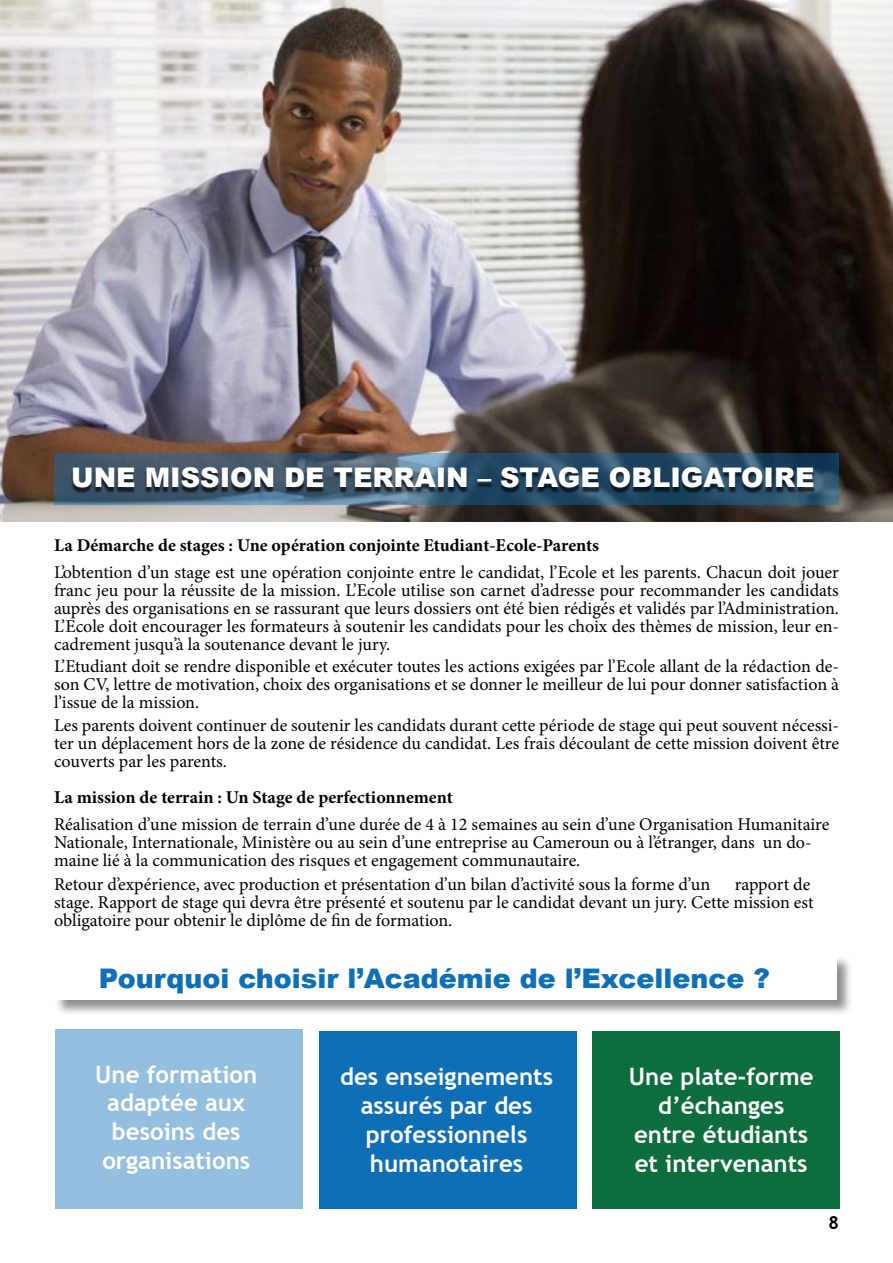
<style>
.page{position:relative;width:893px;height:1263px;background:#fff}
.page>*{position:absolute;margin:0;border:0;box-sizing:border-box;transform-origin:0 0}
.t1{font:900 27px "Arial";color:#0e6eb6}
.t2{font:900 27px "Arial";color:#fff}
.t3{font:700 24px/28.8px "Trebuchet MS";color:#fff;text-align:center}
.t4{font:18px/18px "Minion Pro";color:#000;text-align:justify}
.t5{font:700 18px "Minion Pro";color:#000}
.t6{font:700 18px "Trebuchet MS";color:#000}
</style>
<div class="page">
<svg style="left:57px;top:958px;width:793px;height:55px;background:#bebebe"></svg>
<div style="left:55px;top:955px;width:782px;height:44px;background:#fff"></div>
<img style="left:0;top:0;width:893px;height:522px">
<svg style="left:54px;top:453px;width:785px;height:52px;background:#3a5a73"></svg>
<div style="left:71px;top:470px;width:744px;height:24px;background:#000;opacity:.65"></div>
<div style="left:55px;top:1030px;width:248px;height:179px;background:#95bfde"></div>
<div style="left:319px;top:1032px;width:258px;height:177px;background:#0e6eb6"></div>
<div style="left:592px;top:1032px;width:247px;height:177px;background:#0e6d3c"></div>
<h1 class="t2" style="left:71px;top:458px;width:745px">UNE MISSION DE TERRAIN – STAGE OBLIGATOIRE</h1>
<p class="t5" style="left:54px;top:532px;width:547px">La Démarche de stages : Une opération conjointe Etudiant-Ecole-Parents</p>
<p class="t4" style="left:54px;top:563px;width:786px">L’obtention d’un stage est une opération conjointe entre le candidat, l’Ecole et les parents. Chacun doit jouer franc jeu pour la réussite de la mission. L’Ecole utilise son carnet d’adresse pour recommander les candidats auprès des organisations en se rassurant que leurs dossiers ont été bien rédigés et validés par l’Administration.<br>L’Ecole doit encourager les formateurs à soutenir les candidats pour les choix des thèmes de mission, leur en&shy;cadrement jusqu’à la soutenance devant le jury.</p>
<p class="t4" style="left:54px;top:657px;width:786px">L’Etudiant doit se rendre disponible et exécuter toutes les actions exigées par l’Ecole allant de la rédaction de&shy;son CV, lettre de motivation, choix des organisations et se donner le meilleur de lui pour donner satisfaction à l’issue de la mission.</p>
<p class="t4" style="left:54px;top:716px;width:786px">Les parents doivent continuer de soutenir les candidats durant cette période de stage qui peut souvent nécessi&shy;ter un déplacement hors de la zone de résidence du candidat. Les frais découlant de cette mission doivent être couverts par les parents.</p>
<p class="t5" style="left:54px;top:784px;width:400px">La mission de terrain : Un Stage de perfectionnement</p>
<p class="t4" style="left:54px;top:815px;width:777px;text-align:left">Réalisation d’une mission de terrain d’une durée de 4 à 12 semaines au sein d’une Organisation Humanitaire<br>Nationale, Internationale, Ministère ou au sein d’une entreprise au Cameroun ou à l’étranger, dans un do&shy;maine lié à la communication des risques et engagement communautaire.</p>
<p class="t4" style="left:54px;top:875px;width:658px">Retour d’expérience, avec production et présentation d’un bilan d’activité sous la forme d’un</p>
<p class="t4" style="left:54px;top:875px;width:761px;text-align:left;text-indent:681px">rapport de stage. Rapport de stage qui devra être présenté et soutenu par le candidat devant un jury. Cette mission est obligatoire pour obtenir le diplôme de fin de formation.</p>
<h1 class="t1" style="left:99px;top:959px;width:673px">Pourquoi choisir l’Académie de l’Excellence ?</h1>
<h2 class="t3" style="left:95px;top:1060px;width:163px">Une formation adaptée aux besoins des organisations</h2>
<h2 class="t3" style="left:340px;top:1062px;width:214px">des enseignements assurés par des professionnels humanotaires</h2>
<h2 class="t3" style="left:629px;top:1062px;width:186px">Une plate-forme d’échanges entre étudiants et intervenants</h2>
<p class="t6" style="left:829px;top:1211px;width:12px">8</p>
</div>
